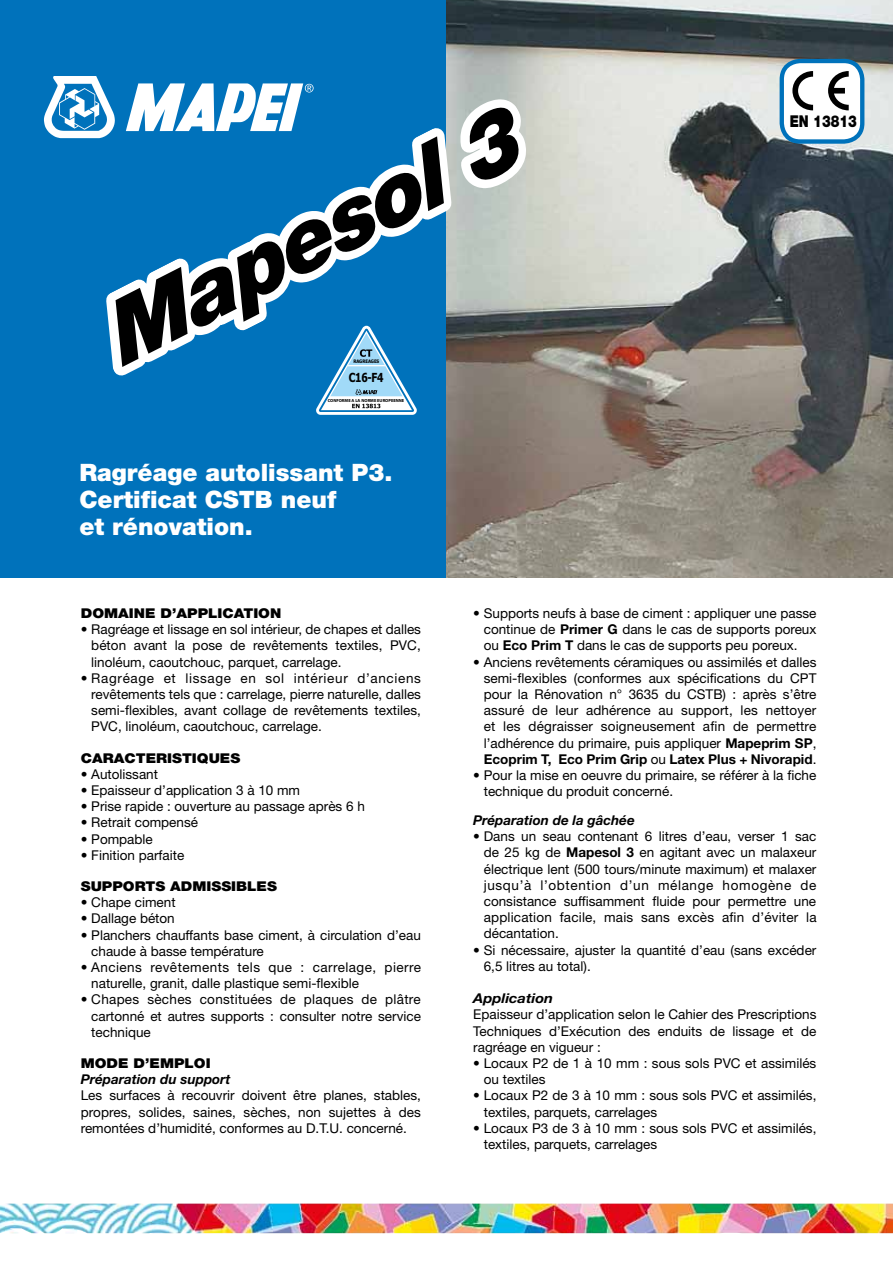
<style>
.page{position:relative;width:893px;height:1263px;background:#fff}
.page>*{position:absolute;margin:0;border:0;box-sizing:border-box;transform-origin:0 0}
.t1{font:900 24px/27px "Helvetica Neue";color:#fff}
.t2{font:900 16.35px "Helvetica Neue LT Std";color:#000;scale:.8 1}
.t3{font:13.5px/16.2px "Helvetica Neue";color:#000;text-align:justify}
.t4{font:900 13.5px "Helvetica Neue";color:#000;scale:1.1 1}
.t5{font:italic 700 13.5px "Helvetica Neue";color:#000}
.t6{font:italic 700 13.5px "Helvetica Neue";color:#000;scale:1.1 1}
.t7{font:700 12.6px "Tahoma";color:#000;scale:.8 1}
.t8{font:700 4.8px "Tahoma";letter-spacing:-.02em;color:#000;scale:.9 1}
.t9{font:700 4.35px "Myriad";color:#000}
.s1{font-weight:700}
</style>
<div class="page">
<img style="left:0;top:1203px;width:893px;height:30px">
<div style="left:0;top:0;width:447px;height:577px;background:#0072bb"></div>
<img style="left:446px;top:0;width:447px;height:577px">
<svg style="left:44px;top:76px;width:507px;height:339px"></svg>
<div style="left:782px;top:61px;width:80px;height:81px;background:#fff;border-radius:19px"></div>
<div style="left:780px;top:59px;width:84px;height:85px;border:4px solid #0072bb;border-radius:19px"></div>
<svg style="left:792px;top:71px;width:21px;height:39px"></svg>
<svg style="left:828px;top:71px;width:21px;height:39px"></svg>
<p class="t2" style="left:790px;top:111px;width:85px">EN 13813</p>
<p class="t8" style="left:353px;top:358px;width:30px">RAGREAGES</p>
<p class="t9" style="left:328px;top:398px;width:78px">CONFORME A LA NORME EUROPEENNE</p>
<p class="t7" style="left:349px;top:369px;width:45px">C16-F4</p>
<h1 class="t1" style="left:79px;top:459px;width:314px">Ragréage autolissant P3.<br>Certificat CSTB neuf<br>et rénovation.</h1>
<p class="t4" style="left:81px;top:605px;width:184px">DOMAINE D’APPLICATION</p>
<p class="t3" style="left:91px;top:621px;width:331px;text-indent:-11px">• Ragréage et lissage en sol intérieur, de chapes et dalles béton avant la pose de revêtements textiles, PVC, linoléum, caoutchouc, parquet, carrelage.</p>
<p class="t3" style="left:91px;top:670px;width:331px;text-indent:-11px">• Ragréage et lissage en sol intérieur d’anciens revêtements tels que : carrelage, pierre naturelle, dalles semi-flexibles, avant collage de revêtements textiles, PVC, linoléum, caoutchouc, carrelage.</p>
<p class="t4" style="left:81px;top:750px;width:147px">CARACTERISTIQUES</p>
<p class="t3" style="left:81px;top:766px;width:79px">• Autolissant</p>
<p class="t3" style="left:81px;top:782px;width:221px">• Epaisseur d’application 3 à 10 mm</p>
<p class="t3" style="left:81px;top:798px;width:286px">• Prise rapide : ouverture au passage après 6 h</p>
<p class="t3" style="left:81px;top:814px;width:119px">• Retrait compensé</p>
<p class="t3" style="left:81px;top:830px;width:74px">• Pompable</p>
<p class="t3" style="left:81px;top:847px;width:105px">• Finition parfaite</p>
<p class="t4" style="left:81px;top:878px;width:180px">SUPPORTS ADMISSIBLES</p>
<p class="t3" style="left:81px;top:894px;width:96px">• Chape ciment</p>
<p class="t3" style="left:81px;top:910px;width:96px">• Dallage béton</p>
<p class="t3" style="left:91px;top:926px;width:331px;text-indent:-11px">• Planchers chauffants base ciment, à circulation d’eau chaude à basse température</p>
<p class="t3" style="left:91px;top:959px;width:331px;text-indent:-11px">• Anciens revêtements tels que : carrelage, pierre naturelle, granit, dalle plastique semi-flexible</p>
<p class="t3" style="left:91px;top:991px;width:331px;text-indent:-11px">• Chapes sèches constituées de plaques de plâtre cartonné et autres supports : consulter notre service technique</p>
<p class="t4" style="left:81px;top:1055px;width:120px">MODE D’EMPLOI</p>
<p class="t5" style="left:81px;top:1071px;width:151px">Préparation du support</p>
<p class="t3" style="left:81px;top:1087px;width:342px">Les surfaces à recouvrir doivent être planes, stables, propres, solides, saines, sèches, non sujettes à des remontées d’humidité, conformes au D.T.U. concerné.</p>
<p class="t3" style="left:484px;top:605px;width:334px;text-indent:-11px">• Supports neufs à base de ciment : appliquer une passe continue de <span class="s1">Primer G</span> dans le cas de supports poreux ou <span class="s1">Eco Prim T</span> dans le cas de supports peu poreux.</p>
<p class="t3" style="left:484px;top:653px;width:334px;text-indent:-11px">• Anciens revêtements céramiques ou assimilés et dalles semi-flexibles (conformes aux spécifications du CPT pour la Rénovation n° 3635 du CSTB) : après s’être assuré de leur adhérence au support, les nettoyer et les dégraisser soigneusement afin de permettre l’adhérence du primaire, puis appliquer <span class="s1">Mapeprim SP</span>, <span class="s1">Ecoprim T, Eco Prim Grip</span> ou <span class="s1">Latex Plus + Nivorapid</span>.</p>
<p class="t3" style="left:484px;top:767px;width:334px;text-indent:-11px">• Pour la mise en oeuvre du primaire, se référer à la fiche technique du produit concerné.</p>
<p class="t5" style="left:473px;top:812px;width:163px">Préparation de la gâchée</p>
<p class="t3" style="left:484px;top:828px;width:334px;text-indent:-11px">• Dans un seau contenant 6 litres d’eau, verser 1 sac de 25 kg de <span class="s1">Mapesol 3</span> en agitant avec un malaxeur électrique lent (500 tours/minute maximum) et malaxer jusqu’à l’obtention d’un mélange homogène de consistance suffisamment fluide pour permettre une application facile, mais sans excès afin d’éviter la décantation.</p>
<p class="t3" style="left:484px;top:941px;width:334px;text-indent:-11px">• Si nécessaire, ajuster la quantité d’eau (sans excéder<br>6,5 litres au total).</p>
<p class="t6" style="left:473px;top:990px;width:74px">Application</p>
<p class="t3" style="left:473px;top:1006px;width:345px">Epaisseur d’application selon le Cahier des Prescriptions Techniques d’Exécution des enduits de lissage et de ragréage en vigueur :</p>
<p class="t3" style="left:484px;top:1055px;width:334px;text-indent:-11px">• Locaux P2 de 1 à 10 mm : sous sols PVC et assimilés ou textiles</p>
<p class="t3" style="left:484px;top:1087px;width:334px;text-indent:-11px">• Locaux P2 de 3 à 10 mm : sous sols PVC et assimilés, textiles, parquets, carrelages</p>
<p class="t3" style="left:484px;top:1120px;width:334px;text-indent:-11px">• Locaux P3 de 3 à 10 mm : sous sols PVC et assimilés, textiles, parquets, carrelages</p>
</div>
